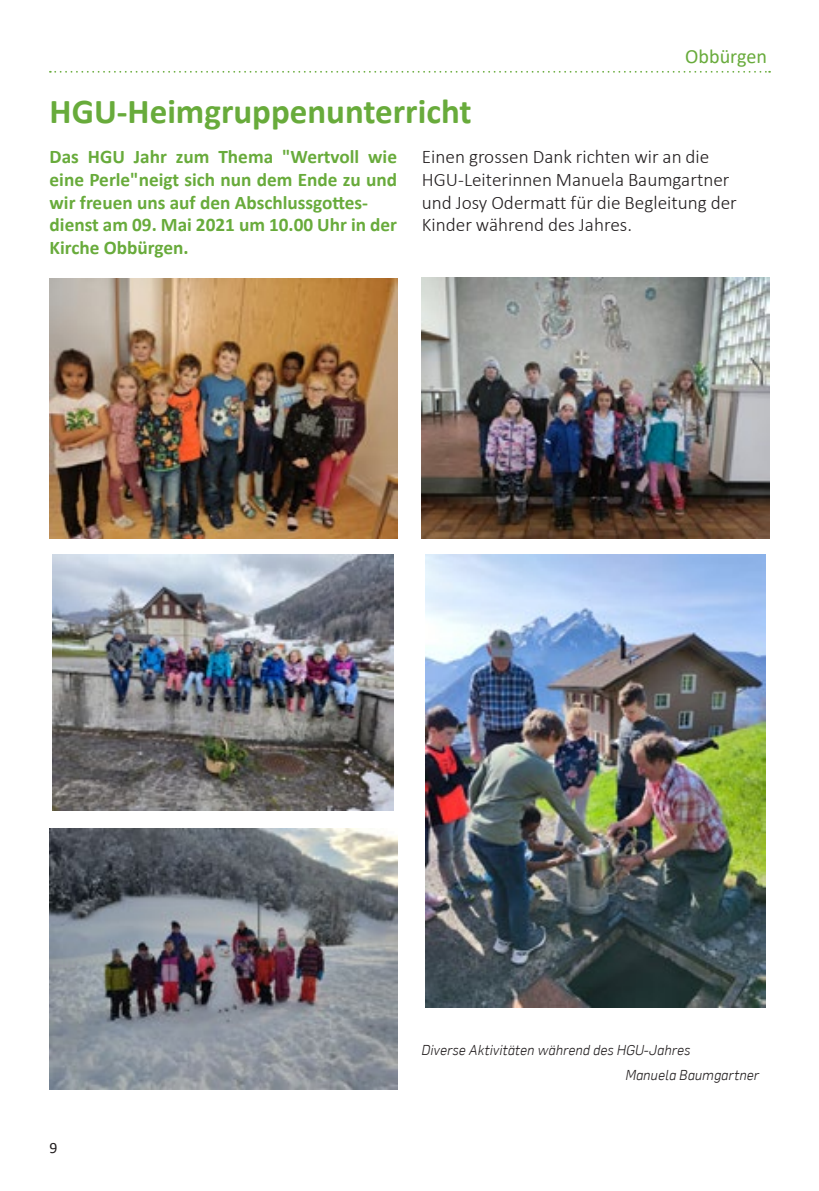
<style>
.page{position:relative;width:819px;height:1191px;background:#fff}
.page>*{position:absolute;margin:0;border:0;box-sizing:border-box;transform-origin:0 0}
.t1{font:700 35px "Calibri";color:#68ab3b}
.t2{font:20.12px "Calibri";color:#68ab3b}
.t3{font:700 19.25px/22.8px "Calibri";color:#68ab3b}
.t4{font:300 19.25px/22.8px "Calibri";color:#231f20}
.t5{font:15.75px "Calibri";color:#231f20}
.t6{font:italic 300 14px/24.5px "Flama";color:#231f20}
</style>
<div class="page">
<svg style="left:50px;top:71px;width:720px;height:2px"></svg>
<img style="left:50px;top:279px;width:347px;height:259px">
<img style="left:421px;top:277px;width:348px;height:261px">
<img style="left:53px;top:554px;width:341px;height:256px">
<img style="left:49px;top:828px;width:348px;height:261px">
<img style="left:425px;top:554px;width:340px;height:454px">
<p class="t2" style="left:685px;top:43px;width:83px">Obbürgen</p>
<h1 class="t1" style="left:50px;top:87px;width:423px">HGU-Heimgruppenunterricht</h1>
<p class="t3" style="left:50px;top:145px;width:349px">Das HGU Jahr zum Thema "Wertvoll wie eine Perle"neigt sich nun dem Ende zu und wir freuen uns auf den Abschlussgottes&shy;dienst am 09. Mai 2021 um 10.00 Uhr in der Kirche Obbürgen.</p>
<p class="t4" style="left:422px;top:145px;width:316px">Einen grossen Dank richten wir an die HGU-Leiterinnen Manuela Baumgartner und Josy Odermatt für die Begleitung der Kinder während des Jahres.</p>
<p class="t5" style="left:50px;top:1137px;width:9px">9</p>
<p class="t6" style="left:625px;top:1037px;width:135px;text-indent:-204px">Diverse Aktivitäten während des HGU-Jahres<br>Manuela Baumgartner</p>
</div>
